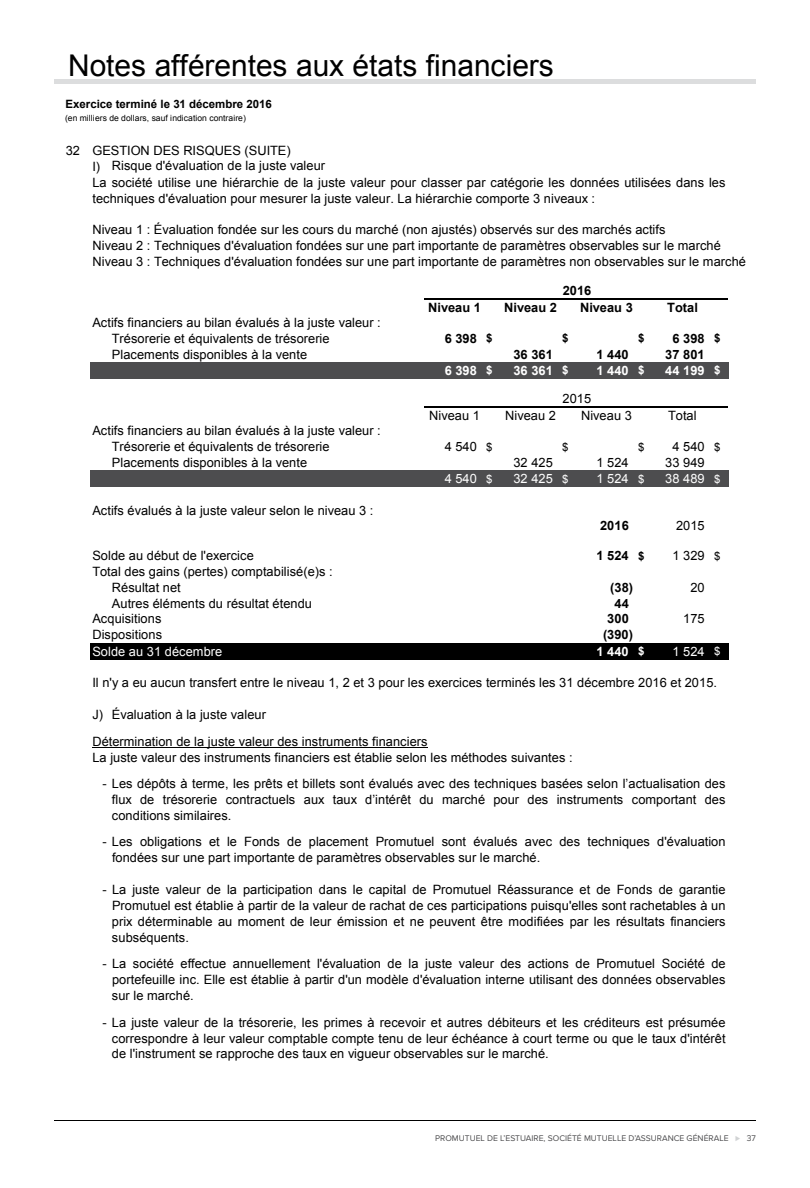
<style>
.page{position:relative;width:810px;height:1188px;background:#fff}
.page>*{position:absolute;margin:0;border:0;box-sizing:border-box;transform-origin:0 0}
.t1{font:30px "Arial";color:#000}
.t2{font:12.9px/15.9px "Arial";letter-spacing:.005em;color:#000}
.t3{font:700 12.9px "Arial";letter-spacing:.005em;color:#000}
.t4{font:12.9px "Arial";letter-spacing:.005em;color:#fff}
.t5{font:700 12.9px "Arial";letter-spacing:.005em;color:#fff}
.t6{font:700 11.4px "Arial";letter-spacing:-.005em;color:#000}
.t7{font:11.4px "Arial";color:#000}
.t8{font:8.55px "Proxima Nova";color:#4d4d4f}
.t9{font:8.55px "Arial";letter-spacing:.005em;color:#000}
.s1{font-size:11.4px}
.s2{color:#d1d3d4}
</style>
<div class="page">
<hr style="left:54px;top:1120px;width:702px;height:1px;background:#000">
<hr style="left:54px;top:79px;width:702px;height:4px;background:#dcddde">
<div style="left:90px;top:362px;width:638px;height:16px;background:#4d4d4f"></div>
<div style="left:90px;top:471px;width:638px;height:16px;background:#4d4d4f"></div>
<div style="left:90px;top:643px;width:638px;height:16px;background:#000"></div>
<hr style="left:92px;top:747px;width:336px;height:1px;background:#000">
<hr style="left:424px;top:298px;width:304px;height:1px;background:#000">
<hr style="left:424px;top:407px;width:304px;height:1px;background:#000">
<h1 class="t1" style="left:68px;top:46px;width:487px">Notes afférentes aux états financiers</h1>
<p class="t6" style="left:66px;top:97px;width:208px">Exercice terminé le 31 décembre 2016</p>
<p class="t9" style="left:65px;top:112px;width:182px">(en milliers de dollars, sauf indication contraire)</p>
<p class="t2" style="left:92px;top:142px;width:234px;text-indent:-27px">32 GESTION DES RISQUES (SUITE)<br>I) Risque d'évaluation de la juste valeur</p>
<p class="t2" style="left:92px;top:174px;width:635px">La société utilise une hiérarchie de la juste valeur pour classer par catégorie les données utilisées dans les techniques d'évaluation pour mesurer la juste valeur. La hiérarchie comporte 3 niveaux :</p>
<p class="t2" style="left:92px;top:222px;width:655px">Niveau 1 : Évaluation fondée sur les cours du marché (non ajustés) observés sur des marchés actifs<br>Niveau 2 : Techniques d'évaluation fondées sur une part importante de paramètres observables sur le marché<br>Niveau 3 : Techniques d'évaluation fondées sur une part importante de paramètres non observables sur le marché</p>
<p class="t3" style="left:563px;top:282px;width:30px">2016</p>
<p class="t2" style="left:112px;top:314px;width:270px;text-indent:-19px">Actifs financiers au bilan évalués à la juste valeur :<br>Trésorerie et équivalents de trésorerie</p>
<p class="t3" style="left:428px;top:299px;width:54px">Niveau 1</p>
<p class="t3" style="left:504px;top:299px;width:54px">Niveau 2</p>
<p class="t3" style="left:580px;top:299px;width:54px">Niveau 3</p>
<p class="t3" style="left:667px;top:299px;width:32px">Total</p>
<p class="t3" style="left:445px;top:329px;width:49px">6 398 <span class="s1">$</span></p>
<p class="t6" style="left:562px;top:331px;width:8px">$</p>
<p class="t6" style="left:638px;top:331px;width:8px">$</p>
<p class="t3" style="left:672px;top:329px;width:49px">6 398 <span class="s1">$</span></p>
<p class="t2" style="left:112px;top:346px;width:197px">Placements disponibles à la vente</p>
<p class="t3" style="left:513px;top:345px;width:41px">36 361</p>
<p class="t3" style="left:597px;top:345px;width:34px">1 440</p>
<p class="t3" style="left:665px;top:345px;width:41px">37 801</p>
<p class="t5" style="left:445px;top:362px;width:49px">6 398 <span class="s1">$</span></p>
<p class="t5" style="left:513px;top:362px;width:57px">36 361 <span class="s1">$</span></p>
<p class="t5" style="left:597px;top:362px;width:49px">1 440 <span class="s1">$</span></p>
<p class="t5" style="left:665px;top:362px;width:57px">44 199 <span class="s1">$</span></p>
<p class="t2" style="left:429px;top:407px;width:52px">Niveau 1</p>
<p class="t2" style="left:505px;top:407px;width:52px">Niveau 2</p>
<p class="t2" style="left:581px;top:407px;width:52px">Niveau 3</p>
<p class="t2" style="left:668px;top:407px;width:30px">Total</p>
<p class="t2" style="left:112px;top:423px;width:270px;text-indent:-19px">Actifs financiers au bilan évalués à la juste valeur :<br>Trésorerie et équivalents de trésorerie</p>
<p class="t2" style="left:563px;top:391px;width:30px">2015</p>
<p class="t2" style="left:445px;top:439px;width:49px">4 540 <span class="s1">$</span></p>
<p class="t7" style="left:562px;top:439px;width:8px">$</p>
<p class="t7" style="left:638px;top:439px;width:8px">$</p>
<p class="t2" style="left:672px;top:439px;width:49px">4 540 <span class="s1">$</span></p>
<p class="t2" style="left:112px;top:455px;width:197px">Placements disponibles à la vente</p>
<p class="t2" style="left:513px;top:455px;width:41px">32 425</p>
<p class="t2" style="left:597px;top:455px;width:34px">1 524</p>
<p class="t2" style="left:665px;top:455px;width:41px">33 949</p>
<p class="t4" style="left:445px;top:470px;width:49px">4 540 <span class="s1">$</span></p>
<p class="t4" style="left:513px;top:470px;width:57px">32 425 <span class="s1">$</span></p>
<p class="t4" style="left:597px;top:470px;width:49px">1 524 <span class="s1">$</span></p>
<p class="t4" style="left:665px;top:470px;width:57px">38 489 <span class="s1">$</span></p>
<p class="t2" style="left:92px;top:502px;width:283px">Actifs évalués à la juste valeur selon le niveau 3 :</p>
<p class="t3" style="left:600px;top:517px;width:30px">2016</p>
<p class="t2" style="left:676px;top:518px;width:30px">2015</p>
<p class="t2" style="left:92px;top:547px;width:163px">Solde au début de l'exercice</p>
<p class="t3" style="left:597px;top:547px;width:49px">1 524 <span class="s1">$</span></p>
<p class="t2" style="left:672px;top:547px;width:49px">1 329 <span class="s1">$</span></p>
<p class="t2" style="left:112px;top:563px;width:222px;text-indent:-20px">Total des gains (pertes) comptabilisé(e)s :<br>Résultat net</p>
<p class="t3" style="left:610px;top:578px;width:24px">(38)</p>
<p class="t2" style="left:690px;top:579px;width:16px">20</p>
<p class="t2" style="left:112px;top:595px;width:202px">Autres éléments du résultat étendu</p>
<p class="t3" style="left:614px;top:594px;width:16px">44</p>
<p class="t2" style="left:92px;top:611px;width:71px">Acquisitions</p>
<p class="t3" style="left:607px;top:610px;width:23px">300</p>
<p class="t2" style="left:683px;top:611px;width:23px">175</p>
<p class="t2" style="left:92px;top:627px;width:71px">Dispositions</p>
<p class="t3" style="left:603px;top:626px;width:32px">(390)</p>
<p class="t4" style="left:92px;top:643px;width:131px">Solde au 31 décembre</p>
<p class="t5" style="left:597px;top:642px;width:49px">1 440 <span class="s1">$</span></p>
<p class="t4" style="left:672px;top:643px;width:49px">1 524 <span class="s1">$</span></p>
<p class="t2" style="left:92px;top:675px;width:626px">Il n'y a eu aucun transfert entre le niveau 1, 2 et 3 pour les exercices terminés les 31 décembre 2016 et 2015.</p>
<p class="t2" style="left:92px;top:701px;width:337px;line-height:26.8px">J) Évaluation à la juste valeur<br>Détermination de la juste valeur des instruments financiers</p>
<p class="t2" style="left:92px;top:749px;width:482px">La juste valeur des instruments financiers est établie selon les méthodes suivantes :</p>
<p class="t2" style="left:103px;top:776px;width:624px">- Les dépôts à terme, les prêts et billets sont évalués avec des techniques basées selon l’actualisation des</p>
<p class="t2" style="left:112px;top:792px;width:615px">flux de trésorerie contractuels aux taux d’intérêt du marché pour des instruments comportant des conditions similaires.</p>
<p class="t2" style="left:112px;top:850px;width:430px">fondées sur une part importante de paramètres observables sur le marché.</p>
<p class="t2" style="left:112px;top:898px;width:615px;text-align:justify">Promutuel est établie à partir de la valeur de rachat de ces participations puisqu'elles sont rachetables à un prix déterminable au moment de leur émission et ne peuvent être modifiées par les résultats financiers subséquents.</p>
<p class="t2" style="left:103px;top:834px;width:625px">- Les obligations et le Fonds de placement Promutuel sont évalués avec des techniques d'évaluation</p>
<p class="t2" style="left:103px;top:882px;width:625px">- La juste valeur de la participation dans le capital de Promutuel Réassurance et de Fonds de garantie</p>
<p class="t2" style="left:103px;top:956px;width:625px">- La société effectue annuellement l'évaluation de la juste valeur des actions de Promutuel Société de</p>
<p class="t2" style="left:112px;top:972px;width:615px">portefeuille inc. Elle est établie à partir d'un modèle d'évaluation interne utilisant des données observables sur le marché.</p>
<p class="t2" style="left:112px;top:1030px;width:615px">correspondre à leur valeur comptable compte tenu de leur échéance à court terme ou que le taux d'intérêt de l'instrument se rapproche des taux en vigueur observables sur le marché.</p>
<p class="t2" style="left:103px;top:1014px;width:625px">- La juste valeur de la trésorerie, les primes à recevoir et autres débiteurs et les créditeurs est présumée</p>
<p class="t8" style="left:435px;top:1133px;width:322px">PROMUTUEL DE L’ESTUAIRE, SOCIÉTÉ MUTUELLE D’ASSURANCE GÉNÉRALE <span class="s2">⊲</span> 37</p>
</div>
